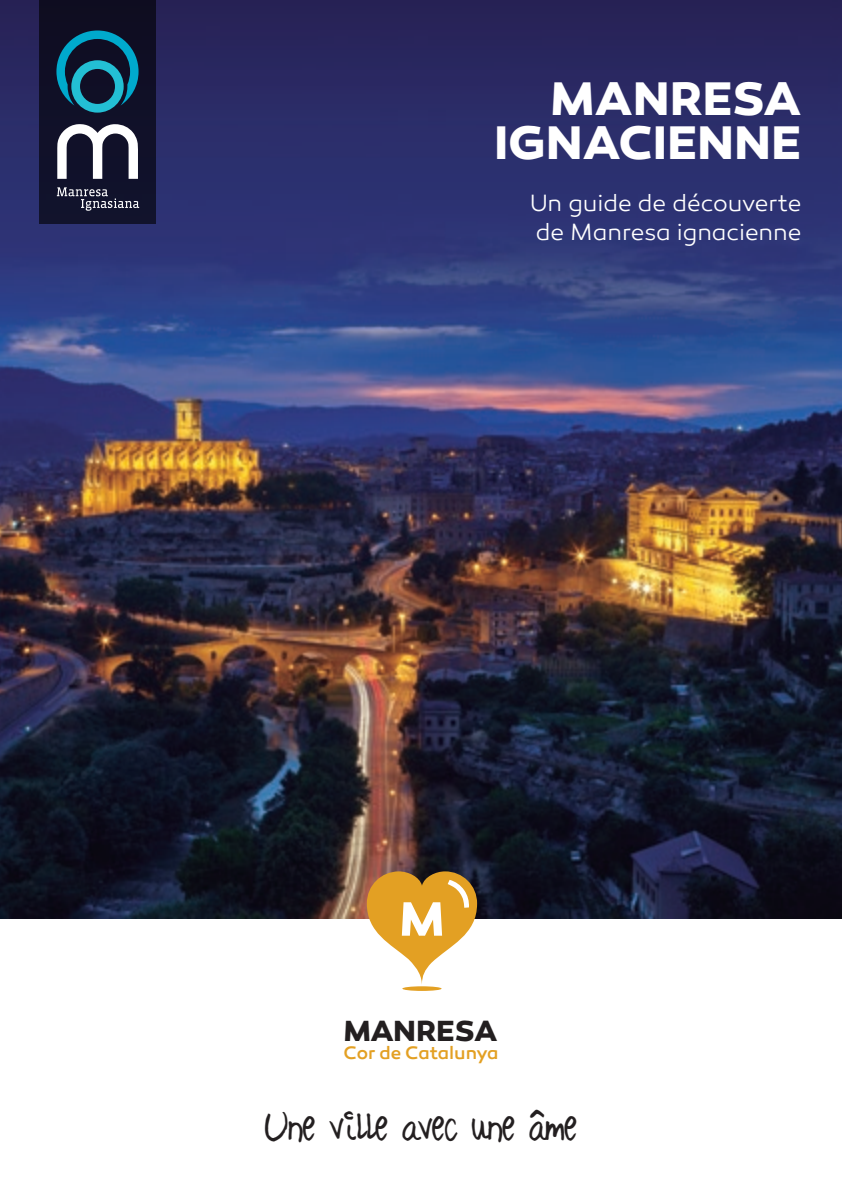
<style>
.page{position:relative;width:842px;height:1191px;background:#fff}
.page>*{position:absolute;margin:0;border:0;box-sizing:border-box;transform-origin:0 0}
.t1{font:48px "Hilde Sharpie";letter-spacing:-.03em;color:#231f20}
.t2{font:700 48px/44px "Canaro";color:#fff;text-align:right}
.t3{font:700 29.8px "Canaro";letter-spacing:-.01em;color:#231f20}
.t4{font:300 24px/28.8px "Canaro";letter-spacing:-.005em;color:#fff}
.t5{font:500 18.4px "Canaro";letter-spacing:-.005em;color:#e3a023}
</style>
<div class="page">
<img style="left:0;top:0;width:842px;height:918px">
<div style="left:40px;top:0;width:116px;height:223px;background:#101128"></div>
<svg style="left:57px;top:124px;width:81px;height:55px"></svg>
<svg style="left:57px;top:187px;width:83px;height:24px"></svg>
<svg style="left:56px;top:30px;width:83px;height:83px"></svg>
<svg style="left:367px;top:871px;width:110px;height:120px"></svg>
<h1 class="t2" style="left:494px;top:77px;width:309px">MANRESA<br>IGNACIENNE</h1>
<p class="t4" style="left:530px;top:189px;width:273px">Un guide de découverte de Manresa ignacienne</p>
<p class="t3" style="left:343px;top:1012px;width:155px">MANRESA</p>
<p class="t5" style="left:343px;top:1041px;width:156px">Cor de Catalunya</p>
<h1 class="t1" style="left:264px;top:1094px;width:316px">Une ville avec une âme</h1>
</div>
